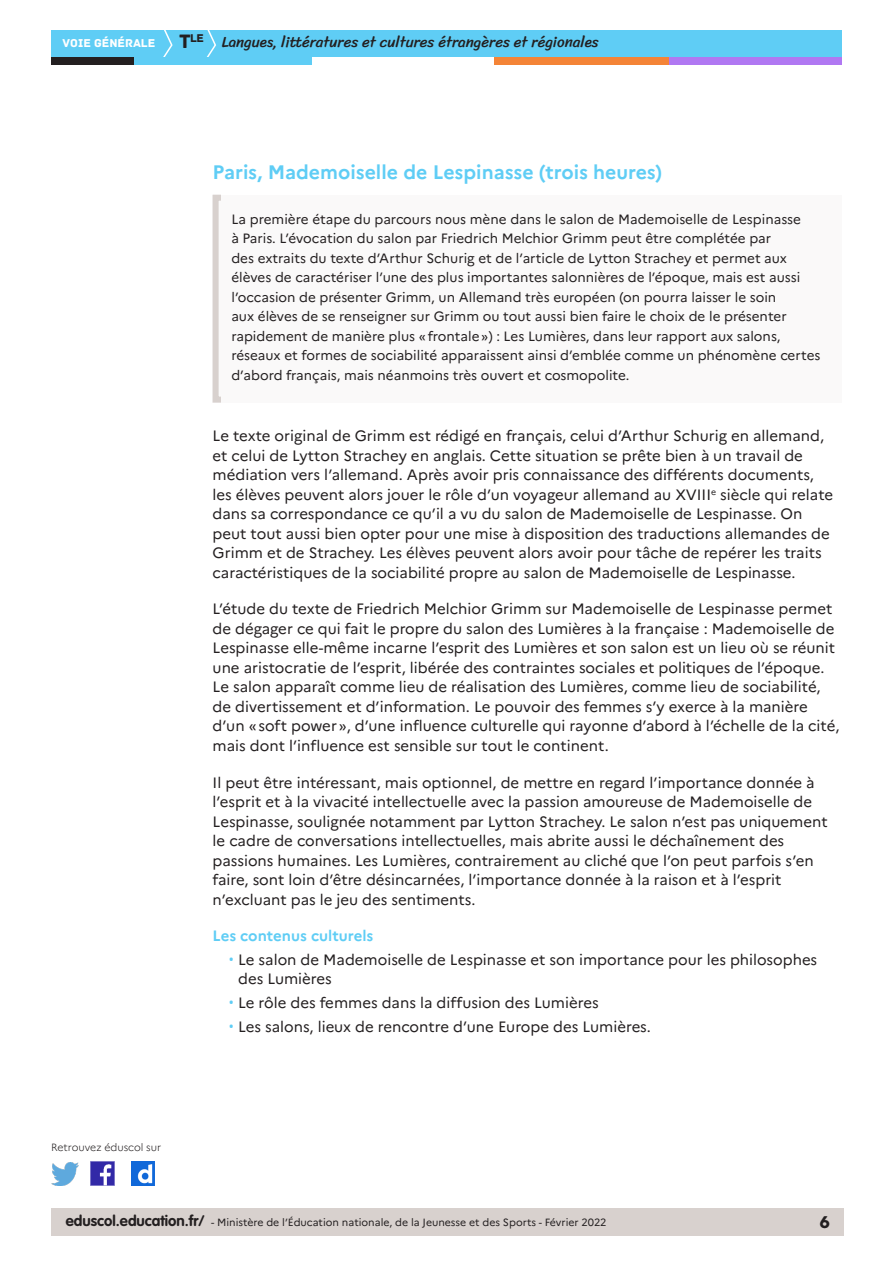
<style>
.page{position:relative;width:893px;height:1263px;background:#fff}
.page>*{position:absolute;margin:0;border:0;box-sizing:border-box;transform-origin:0 0}
._03_titre_2{font:700 19.5px "Marianne";color:#5fcdf5}
.t1{font:18px "Archive";color:#231f20}
.Texte_courant{font:15px/19.5px "Marianne";color:#231f20}
.t2{font:15px "Sriracha";color:#231f20}
._04_titre_3{font:700 15px "Marianne";color:#5fcdf5}
._08_txt_encadré{font:13.5px/19.5px "Marianne";color:#231f20}
.t3{font:12px "Archive";color:#fff}
.t4{font:11.85px "Archive";color:#231f20}
.t5{font:10.5px "Marianne";color:#231f20}
.t6{font:300 10.5px "Marianne";color:#231f20}
.s1{font-size:20.4px}
.s2{font-family:"Roboto";color:#5fcdf5}
.s3{font-family:"VAG Rounded Std";font-weight:700;font-size:15px}
</style>
<div class="page">
<div style="left:51px;top:1209px;width:792px;height:27px;background:#d8d1ce"></div>
<div style="left:51px;top:30px;width:791px;height:27px;background:#5fcdf5"></div>
<svg style="left:163px;top:30px;width:10px;height:27px"></svg>
<svg style="left:207px;top:30px;width:9px;height:27px"></svg>
<div style="left:133px;top:57px;width:179px;height:8px;background:#5fcdf5"></div>
<div style="left:51px;top:57px;width:82px;height:8px;background:#231f20"></div>
<div style="left:667px;top:57px;width:175px;height:8px;background:#b078f2"></div>
<div style="left:494px;top:57px;width:175px;height:8px;background:#f48437"></div>
<img style="left:91px;top:1162px;width:23px;height:23px">
<img style="left:51px;top:1163px;width:28px;height:22px">
<img style="left:132px;top:1162px;width:22px;height:23px">
<div style="left:213px;top:195px;width:629px;height:208px;background:#faf9f9"></div>
<div style="left:213px;top:195px;width:629px;height:208px;border:6px solid #d8d1ce"></div>
<p class="t4" style="left:179px;top:31px;width:26px"><span class="s1">T</span>le</p>
<p class="t3" style="left:63px;top:36px;width:94px">VOIE GÉNÉRALE</p>
<p class="t2" style="left:222px;top:33px;width:379px">Langues, littératures et cultures étrangères et régionales</p>
<p class="_03_titre_2" style="left:213px;top:161px;width:451px">Paris, Mademoiselle de Lespinasse (trois heures)</p>
<p class="_08_txt_encadré" style="left:231px;top:209px;width:591px">La première étape du parcours nous mène dans le salon de Mademoiselle de Lespinasse<br>à Paris. L’évocation du salon par Friedrich Melchior Grimm peut être complétée par<br>des extraits du texte d’Arthur Schurig et de l’article de Lytton Strachey et permet aux élèves de caractériser l’une des plus importantes salonnières de l’époque, mais est aussi l’occasion de présenter Grimm, un Allemand très européen (on pourra laisser le soin<br>aux élèves de se renseigner sur Grimm ou tout aussi bien faire le choix de le présenter rapidement de manière plus «frontale») : Les Lumières, dans leur rapport aux salons, réseaux et formes de sociabilité apparaissent ainsi d’emblée comme un phénomène certes d’abord français, mais néanmoins très ouvert et cosmopolite.</p>
<p class="t6" style="left:51px;top:1141px;width:112px">Retrouvez éduscol sur</p>
<p class="Texte_courant" style="left:213px;top:426px;width:622px">Le texte original de Grimm est rédigé en français, celui d’Arthur Schurig en allemand, et celui de Lytton Strachey en anglais. Cette situation se prête bien à un travail de médiation vers l’allemand. Après avoir pris connaissance des différents documents, les élèves peuvent alors jouer le rôle d’un voyageur allemand au XVIII<sup>e</sup> siècle qui relate dans sa correspondance ce qu’il a vu du salon de Mademoiselle de Lespinasse. On peut tout aussi bien opter pour une mise à disposition des traductions allemandes de Grimm et de Strachey. Les élèves peuvent alors avoir pour tâche de repérer les traits caractéristiques de la sociabilité propre au salon de Mademoiselle de Lespinasse.</p>
<p class="Texte_courant" style="left:213px;top:599px;width:628px">L’étude du texte de Friedrich Melchior Grimm sur Mademoiselle de Lespinasse permet de dégager ce qui fait le propre du salon des Lumières à la française : Mademoiselle de Lespinasse elle-même incarne l’esprit des Lumières et son salon est un lieu où se réunit une aristocratie de l’esprit, libérée des contraintes sociales et politiques de l’époque.<br>Le salon apparaît comme lieu de réalisation des Lumières, comme lieu de sociabilité, de divertissement et d’information. Le pouvoir des femmes s’y exerce à la manière d’un «soft power», d’une influence culturelle qui rayonne d’abord à l’échelle de la cité, mais dont l’influence est sensible sur tout le continent.</p>
<p class="Texte_courant" style="left:213px;top:772px;width:617px">Il peut être intéressant, mais optionnel, de mettre en regard l’importance donnée à l’esprit et à la vivacité intellectuelle avec la passion amoureuse de Mademoiselle de Lespinasse, soulignée notamment par Lytton Strachey. Le salon n’est pas uniquement le cadre de conversations intellectuelles, mais abrite aussi le déchaînement des passions humaines. Les Lumières, contrairement au cliché que l’on peut parfois s’en faire, sont loin d’être désincarnées, l’importance donnée à la raison et à l’esprit n’excluant pas le jeu des sentiments.</p>
<p class="_04_titre_3" style="left:213px;top:926px;width:162px">Les contenus culturels</p>
<p class="Texte_courant" style="left:238px;top:950px;width:581px;text-indent:-9px"><span class="s2">•</span> Le salon de Mademoiselle de Lespinasse et son importance pour les philosophes des Lumières</p>
<p class="Texte_courant" style="left:229px;top:993px;width:371px"><span class="s2">•</span> Le rôle des femmes dans la diffusion des Lumières</p>
<p class="Texte_courant" style="left:229px;top:1017px;width:423px"><span class="s2">•</span> Les salons, lieux de rencontre d’une Europe des Lumières.</p>
<p class="t5" style="left:66px;top:1216px;width:542px"><span class="s3">eduscol.education.fr/</span> - Ministère de l’Éducation nationale, de la Jeunesse et des Sports - Février 2022</p>
<p class="t1" style="left:820px;top:1211px;width:12px">6</p>
</div>
